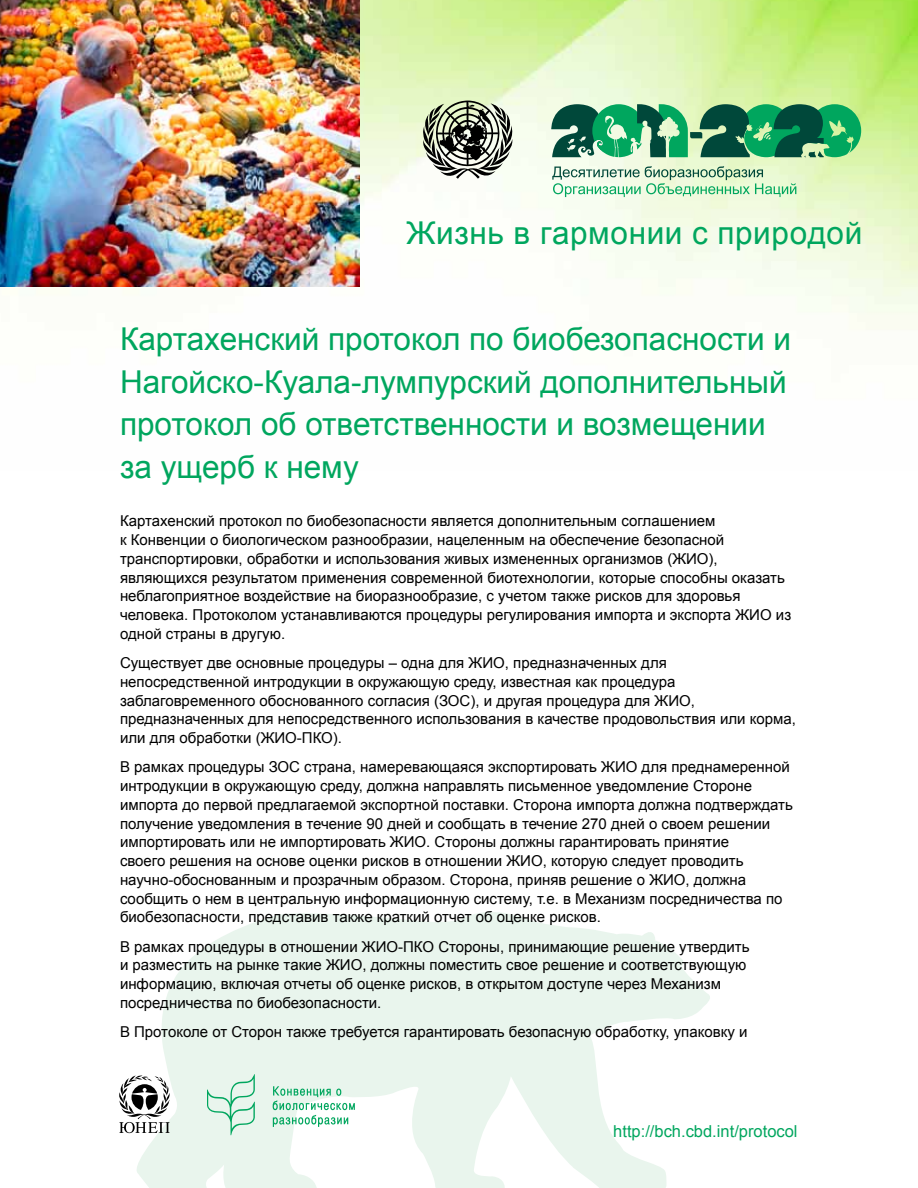
<style>
.page{position:relative;width:918px;height:1188px;background:#fff}
.page>*{position:absolute;margin:0;border:0;box-sizing:border-box;transform-origin:0 0}
.t1{font:31.5px/42.6px "Arial";color:#00a65e}
.t2{font:31.5px "Arial";letter-spacing:.02em;color:#00a65e}
.t3{font:16.5px "Arial";color:#00a65e}
.t4{font:15px/18.8px "Arial";color:#000}
</style>
<div class="page">
<img style="left:0;top:0;width:918px;height:330px">
<img style="left:0;top:0;width:360px;height:286px">
<svg style="left:128px;top:912px;width:582px;height:276px;fill:#e9f5ed"></svg>
<svg style="left:423px;top:101px;width:90px;height:78px"></svg>
<svg style="left:551px;top:104px;width:310px;height:53px;background:#3d966c"></svg>
<svg style="left:552px;top:166px;width:244px;height:31px;background:#bfe0c1"></svg>
<svg style="left:119px;top:1076px;width:51px;height:57px"></svg>
<svg style="left:207px;top:1074px;width:48px;height:61px;background:#cbebda"></svg>
<svg style="left:273px;top:1086px;width:82px;height:41px"></svg>
<p class="t2" style="left:406px;top:212px;width:457px">Жизнь в гармонии с природой</p>
<p class="t1" style="left:120px;top:318px;width:673px">Картахенский протокол по биобезопасности и Нагойско-Куала-лумпурский дополнительный протокол об ответственности и возмещении за ущерб к нему</p>
<p class="t4" style="left:120px;top:512px;width:673px">Картахенский протокол по биобезопасности является дополнительным соглашением<br>к Конвенции о биологическом разнообразии, нацеленным на обеспечение безопасной транспортировки, обработки и использования живых измененных организмов (ЖИО), являющихся результатом применения современной биотехнологии, которые способны оказать неблагоприятное воздействие на биоразнообразие, с учетом также рисков для здоровья человека. Протоколом устанавливаются процедуры регулирования импорта и экспорта ЖИО из одной страны в другую.</p>
<p class="t4" style="left:120px;top:654px;width:678px">Существует две основные процедуры – одна для ЖИО, предназначенных для непосредственной интродукции в окружающую среду, известная как процедура заблаговременного обоснованного согласия (ЗОС), и другая процедура для ЖИО, предназначенных для непосредственного использования в качестве продовольствия или корма, или для обработки (ЖИО-ПКО).</p>
<p class="t4" style="left:120px;top:758px;width:674px">В рамках процедуры ЗОС страна, намеревающаяся экспортировать ЖИО для преднамеренной интродукции в окружающую среду, должна направлять письменное уведомление Стороне импорта до первой предлагаемой экспортной поставки. Сторона импорта должна подтверждать получение уведомления в течение 90 дней и сообщать в течение 270 дней о своем решении импортировать или не импортировать ЖИО. Стороны должны гарантировать принятие<br>своего решения на основе оценки рисков в отношении ЖИО, которую следует проводить научно-обоснованным и прозрачным образом. Сторона, приняв решение о ЖИО, должна сообщить о нем в центральную информационную систему, т.е. в Механизм посредничества по биобезопасности, представив также краткий отчет об оценке рисков.</p>
<p class="t4" style="left:120px;top:937px;width:631px">В рамках процедуры в отношении ЖИО-ПКО Стороны, принимающие решение утвердить и разместить на рынке такие ЖИО, должны поместить свое решение и соответствующую информацию, включая отчеты об оценке рисков, в открытом доступе через Механизм посредничества по биобезопасности.</p>
<p class="t4" style="left:120px;top:1023px;width:629px">В Протоколе от Сторон также требуется гарантировать безопасную обработку, упаковку и</p>
<p class="t3" style="left:613px;top:1120px;width:186px">http://bch.cbd.int/protocol</p>
</div>
